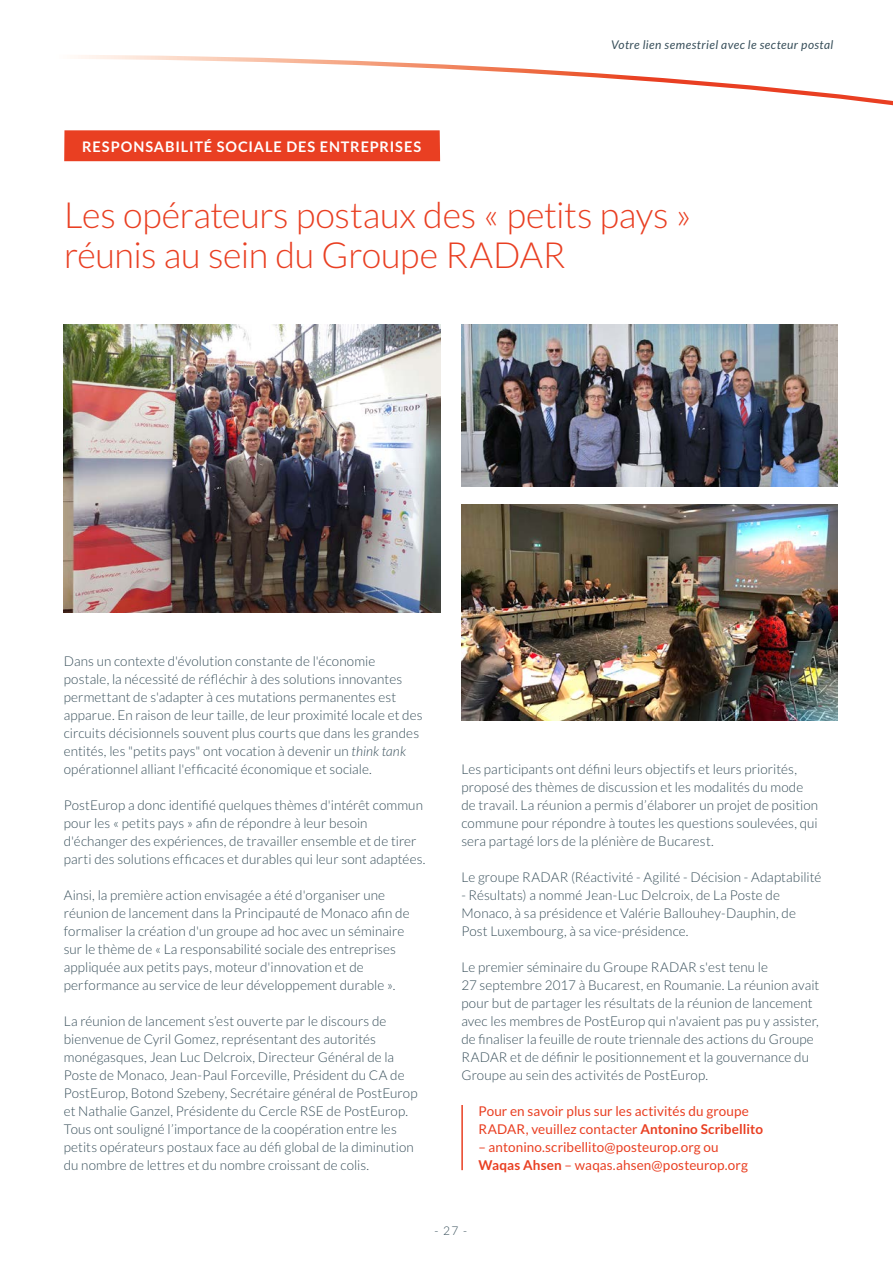
<style>
.page{position:relative;width:893px;height:1263px;background:#fff}
.page>*{position:absolute;margin:0;border:0;box-sizing:border-box;transform-origin:0 0}
.t1{font:300 36px/40.5px "Lato";letter-spacing:-.01em;color:#e93f22}
.t2{font:700 14.55px "Lato";letter-spacing:.06em;color:#fff}
.t3{font:300 13.5px/18px "Lato";letter-spacing:.005em;color:#384f5a}
.t4{font:13.5px/18px "Lato";letter-spacing:.01em;color:#e93f22}
.t5{font:italic 12px "Lato";letter-spacing:.035em;color:#384f5a}
.t6{font:300 12px "Lato";color:#384f5a}
.s1{font-style:italic}
.s2{font-weight:700}
</style>
<div class="page">
<img style="left:461px;top:324px;width:377px;height:162px">
<img style="left:461px;top:504px;width:377px;height:216px">
<img style="left:64px;top:325px;width:376px;height:287px">
<svg style="left:78px;top:55px;width:815px;height:51px"></svg>
<div style="left:64px;top:130px;width:376px;height:31px;background:#e93f22"></div>
<hr style="left:461px;top:1105px;width:2px;height:65px;background:#e93f22">
<p class="t2" style="left:82px;top:138px;width:340px">RESPONSABILITÉ SOCIALE DES ENTREPRISES</p>
<p class="t5" style="left:611px;top:38px;width:224px">Votre lien semestriel avec le secteur postal</p>
<h1 class="t1" style="left:64px;top:195px;width:629px">Les opérateurs postaux des « petits pays » réunis au sein du Groupe RADAR</h1>
<p class="t3" style="left:64px;top:652px;width:360px">Dans un contexte d'évolution constante de l'économie postale, la nécessité de réfléchir à des solutions innovantes permettant de s'adapter à ces mutations permanentes est apparue. En raison de leur taille, de leur proximité locale et des circuits décisionnels souvent plus courts que dans les grandes entités, les "petits pays" ont vocation à devenir un <span class="s1">think tank </span>opérationnel alliant l'efficacité économique et sociale.</p>
<p class="t3" style="left:64px;top:796px;width:363px">PostEurop a donc identifié quelques thèmes d'intérêt commun pour les « petits pays » afin de répondre à leur besoin d'échanger des expériences, de travailler ensemble et de tirer parti des solutions efficaces et durables qui leur sont adaptées.</p>
<p class="t3" style="left:64px;top:886px;width:347px">Ainsi, la première action envisagée a été d'organiser une réunion de lancement dans la Principauté de Monaco afin de formaliser la création d'un groupe ad hoc avec un séminaire sur le thème de « La responsabilité sociale des entreprises appliquée aux petits pays, moteur d'innovation et de performance au service de leur développement durable ».</p>
<p class="t3" style="left:64px;top:1012px;width:355px">La réunion de lancement s’est ouverte par le discours de bienvenue de Cyril Gomez, représentant des autorités monégasques, Jean Luc Delcroix, Directeur Général de la Poste de Monaco, Jean-Paul Forceville, Président du CA de PostEurop, Botond Szebeny, Secrétaire général de PostEurop et Nathalie Ganzel, Présidente du Cercle RSE de PostEurop.<br>Tous ont souligné l’importance de la coopération entre les petits opérateurs postaux face au défi global de la diminution du nombre de lettres et du nombre croissant de colis.</p>
<p class="t3" style="left:461px;top:760px;width:358px">Les participants ont défini leurs objectifs et leurs priorités, proposé des thèmes de discussion et les modalités du mode de travail. La réunion a permis d’élaborer un projet de position commune pour répondre à toutes les questions soulevées, qui sera partagé lors de la plénière de Bucarest.</p>
<p class="t3" style="left:461px;top:868px;width:361px">Le groupe RADAR (Réactivité - Agilité - Décision - Adaptabilité</p>
<p class="t3" style="left:461px;top:886px;width:336px">- Résultats) a nommé Jean-Luc Delcroix, de La Poste de<br>Monaco, à sa présidence et Valérie Ballouhey-Dauphin, de<br>Post Luxembourg, à sa vice-présidence.</p>
<p class="t3" style="left:461px;top:958px;width:360px">Le premier séminaire du Groupe RADAR s'est tenu le<br>27 septembre 2017 à Bucarest, en Roumanie. La réunion avait pour but de partager les résultats de la réunion de lancement avec les membres de PostEurop qui n'avaient pas pu y assister, de finaliser la feuille de route triennale des actions du Groupe RADAR et de définir le positionnement et la gouvernance du Groupe au sein des activités de PostEurop.</p>
<p class="t4" style="left:478px;top:1102px;width:286px">Pour en savoir plus sur les activités du groupe<br>RADAR, veuillez contacter <span class="s2">Antonino Scribellito</span></p>
<p class="t4" style="left:478px;top:1138px;width:271px">– antonino.scribellito@posteurop.org ou<br><span class="s2">Waqas Ahsen</span> – waqas.ahsen@posteurop.org</p>
<p class="t6" style="left:434px;top:1224px;width:34px">- 27 -</p>
</div>
